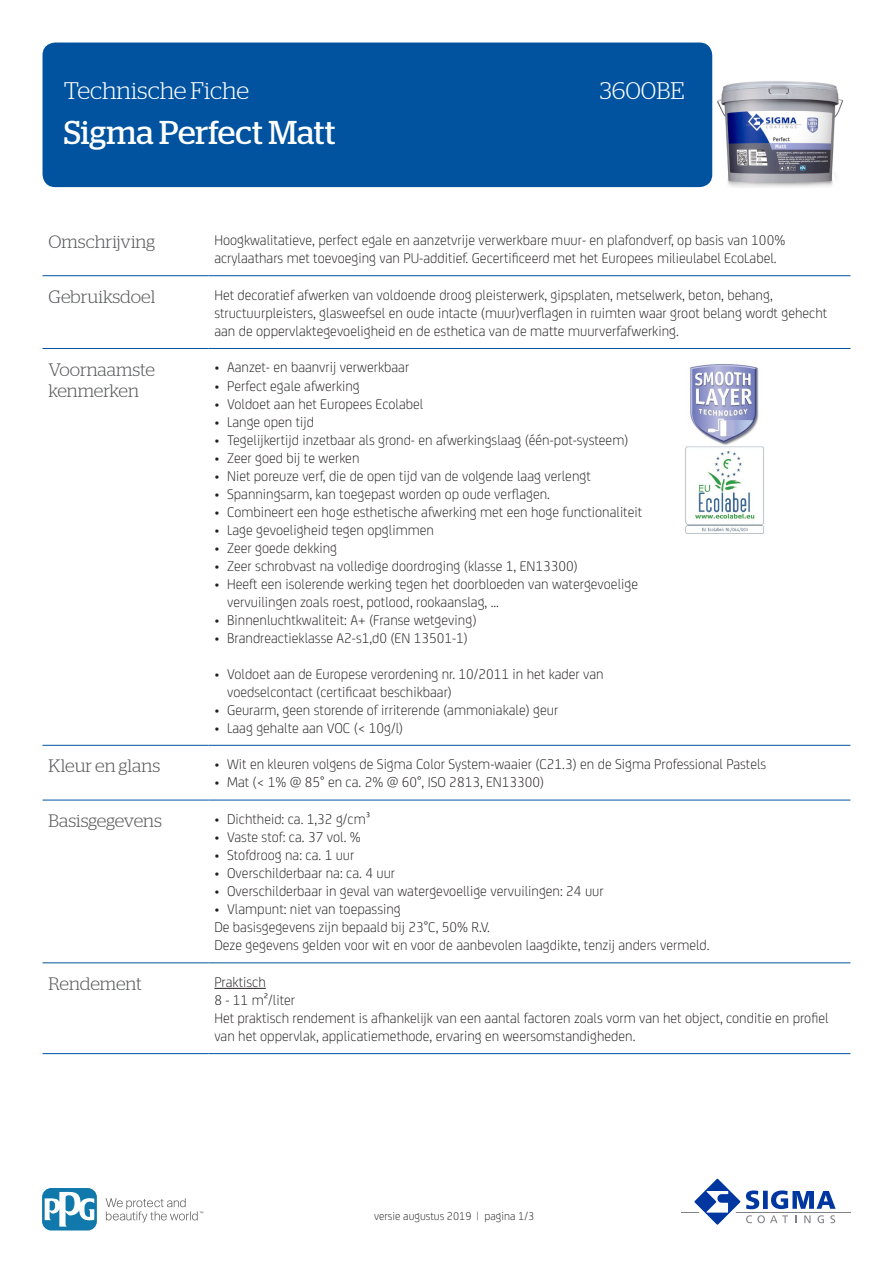
<style>
.page{position:relative;width:893px;height:1263px;background:#fff}
.page>*{position:absolute;margin:0;border:0;box-sizing:border-box;transform-origin:0 0}
.t1{font:33px "Stag";color:#fff}
.RH1{font:300 24px "Stag";color:#fff}
.KOP{font:300 18px/21.6px "Stag";color:#57585a}
.BODY{font:300 15px/18px "FS Joey";color:#231f20}
.t2{font:300 12px "FS Joey";color:#231f20}
</style>
<div class="page">
<div style="left:43px;top:43px;width:669px;height:144px;background:#0153a0;border-radius:13px"></div>
<hr style="left:681px;top:1211px;width:169px;height:1px;background:#808285">
<svg style="left:689px;top:1178px;width:147px;height:47px"></svg>
<svg style="left:106px;top:1198px;width:97px;height:24px"></svg>
<svg style="left:43px;top:1188px;width:54px;height:42px"></svg>
<svg style="left:45px;top:1191px;width:49px;height:35px"></svg>
<hr style="left:43px;top:275px;width:165px;height:1px;background:#0153a0">
<hr style="left:208px;top:275px;width:642px;height:1px;background:#0153a0">
<hr style="left:43px;top:348px;width:165px;height:1px;background:#0153a0">
<hr style="left:208px;top:348px;width:642px;height:1px;background:#0153a0">
<hr style="left:43px;top:745px;width:165px;height:1px;background:#0153a0">
<hr style="left:208px;top:745px;width:642px;height:1px;background:#0153a0">
<hr style="left:43px;top:800px;width:165px;height:1px;background:#0153a0">
<hr style="left:208px;top:800px;width:642px;height:1px;background:#0153a0">
<hr style="left:43px;top:962px;width:165px;height:1px;background:#0153a0">
<hr style="left:208px;top:962px;width:642px;height:1px;background:#0153a0">
<hr style="left:43px;top:1053px;width:165px;height:1px;background:#0153a0">
<hr style="left:208px;top:1053px;width:642px;height:1px;background:#0153a0">
<img style="left:685px;top:363px;width:79px;height:171px">
<hr style="left:214px;top:988px;width:52px;height:1px;background:#231f20">
<img style="left:717px;top:81px;width:126px;height:106px">
<p class="RH1" style="left:64px;top:77px;width:187px">Technische Fiche</p>
<p class="RH1" style="left:600px;top:77px;width:86px">3600BE</p>
<p class="t1" style="left:64px;top:114px;width:273px">Sigma Perfect Matt</p>
<p class="KOP" style="left:49px;top:231px;width:108px">Omschrijving</p>
<p class="BODY" style="left:214px;top:230px;width:572px">Hoogkwalitatieve, perfect egale en aanzetvrije verwerkbare muur- en plafondverf, op basis van 100% acrylaathars met toevoeging van PU-additief. Gecertificeerd met het Europees milieulabel EcoLabel.</p>
<p class="KOP" style="left:49px;top:285px;width:108px">Gebruiksdoel</p>
<p class="BODY" style="left:214px;top:285px;width:614px">Het decoratief afwerken van voldoende droog pleisterwerk, gipsplaten, metselwerk, beton, behang, structuurpleisters, glasweefsel en oude intacte (muur)verflagen in ruimten waar groot belang wordt gehecht aan de oppervlaktegevoeligheid en de esthetica van de matte muurverfafwerking.</p>
<p class="KOP" style="left:49px;top:358px;width:108px">Voornaamste kenmerken</p>
<p class="BODY" style="left:214px;top:358px;width:196px">• Aanzet- en baanvrij verwerkbaar</p>
<p class="BODY" style="left:214px;top:376px;width:147px">• Perfect egale afwerking</p>
<p class="BODY" style="left:214px;top:394px;width:210px">• Voldoet aan het Europees Ecolabel</p>
<p class="BODY" style="left:214px;top:412px;width:101px">• Lange open tijd</p>
<p class="BODY" style="left:214px;top:430px;width:416px">• Tegelijkertijd inzetbaar als grond- en afwerkingslaag (één-pot-systeem)</p>
<p class="BODY" style="left:214px;top:448px;width:147px">• Zeer goed bij te werken</p>
<p class="BODY" style="left:214px;top:466px;width:378px">• Niet poreuze verf, die de open tijd van de volgende laag verlengt</p>
<p class="BODY" style="left:214px;top:484px;width:337px">• Spanningsarm, kan toegepast worden op oude verflagen.</p>
<p class="BODY" style="left:214px;top:502px;width:429px">• Combineert een hoge esthetische afwerking met een hoge functionaliteit</p>
<p class="BODY" style="left:214px;top:520px;width:221px">• Lage gevoeligheid tegen opglimmen</p>
<p class="BODY" style="left:214px;top:538px;width:124px">• Zeer goede dekking</p>
<p class="BODY" style="left:214px;top:556px;width:365px">• Zeer schrobvast na volledige doordroging (klasse 1, EN13300)</p>
<p class="BODY" style="left:227px;top:574px;width:412px;text-indent:-13px">• Heeft een isolerende werking tegen het doorbloeden van watergevoelige vervuilingen zoals roest, potlood, rookaanslag, ...</p>
<p class="BODY" style="left:214px;top:610px;width:264px">• Binnenluchtkwaliteit: A+ (Franse wetgeving)</p>
<p class="BODY" style="left:214px;top:628px;width:255px">• Brandreactieklasse A2-s1,d0 (EN 13501-1)</p>
<p class="BODY" style="left:227px;top:664px;width:378px;text-indent:-13px">• Voldoet aan de Europese verordening nr. 10/2011 in het kader van voedselcontact (certificaat beschikbaar)</p>
<p class="BODY" style="left:214px;top:700px;width:346px">• Geurarm, geen storende of irriterende (ammoniakale) geur</p>
<p class="BODY" style="left:214px;top:718px;width:190px">• Laag gehalte aan VOC (&lt; 10g/l)</p>
<p class="KOP" style="left:49px;top:755px;width:113px">Kleur en glans</p>
<p class="BODY" style="left:214px;top:754px;width:553px">• Wit en kleuren volgens de Sigma Color System-waaier (C21.3) en de Sigma Professional Pastels</p>
<p class="BODY" style="left:214px;top:772px;width:331px">• Mat (&lt; 1% @ 85° en ca. 2% @ 60°, ISO 2813, EN13300)</p>
<p class="KOP" style="left:49px;top:810px;width:115px">Basisgegevens</p>
<p class="BODY" style="left:214px;top:809px;width:157px">• Dichtheid: ca. 1,32 g/cm³</p>
<p class="BODY" style="left:214px;top:827px;width:148px">• Vaste stof: ca. 37 vol. %</p>
<p class="BODY" style="left:214px;top:845px;width:142px">• Stofdroog na: ca. 1 uur</p>
<p class="BODY" style="left:214px;top:863px;width:182px">• Overschilderbaar na: ca. 4 uur</p>
<p class="BODY" style="left:214px;top:881px;width:391px">• Overschilderbaar in geval van watergevoellige vervuilingen: 24 uur</p>
<p class="BODY" style="left:214px;top:899px;width:188px">• Vlampunt: niet van toepassing</p>
<p class="BODY" style="left:214px;top:917px;width:497px">De basisgegevens zijn bepaald bij 23°C, 50% R.V.<br>Deze gegevens gelden voor wit en voor de aanbevolen laagdikte, tenzij anders vermeld.</p>
<p class="KOP" style="left:49px;top:973px;width:95px">Rendement</p>
<p class="BODY" style="left:214px;top:972px;width:616px">Praktisch<br>8 - 11 m²/liter<br>Het praktisch rendement is afhankelijk van een aantal factoren zoals vorm van het object, conditie en profiel van het oppervlak, applicatiemethode, ervaring en weersomstandigheden.</p>
<p class="t2" style="left:374px;top:1208px;width:162px">versie augustus 2019 | pagina 1/3</p>
</div>
